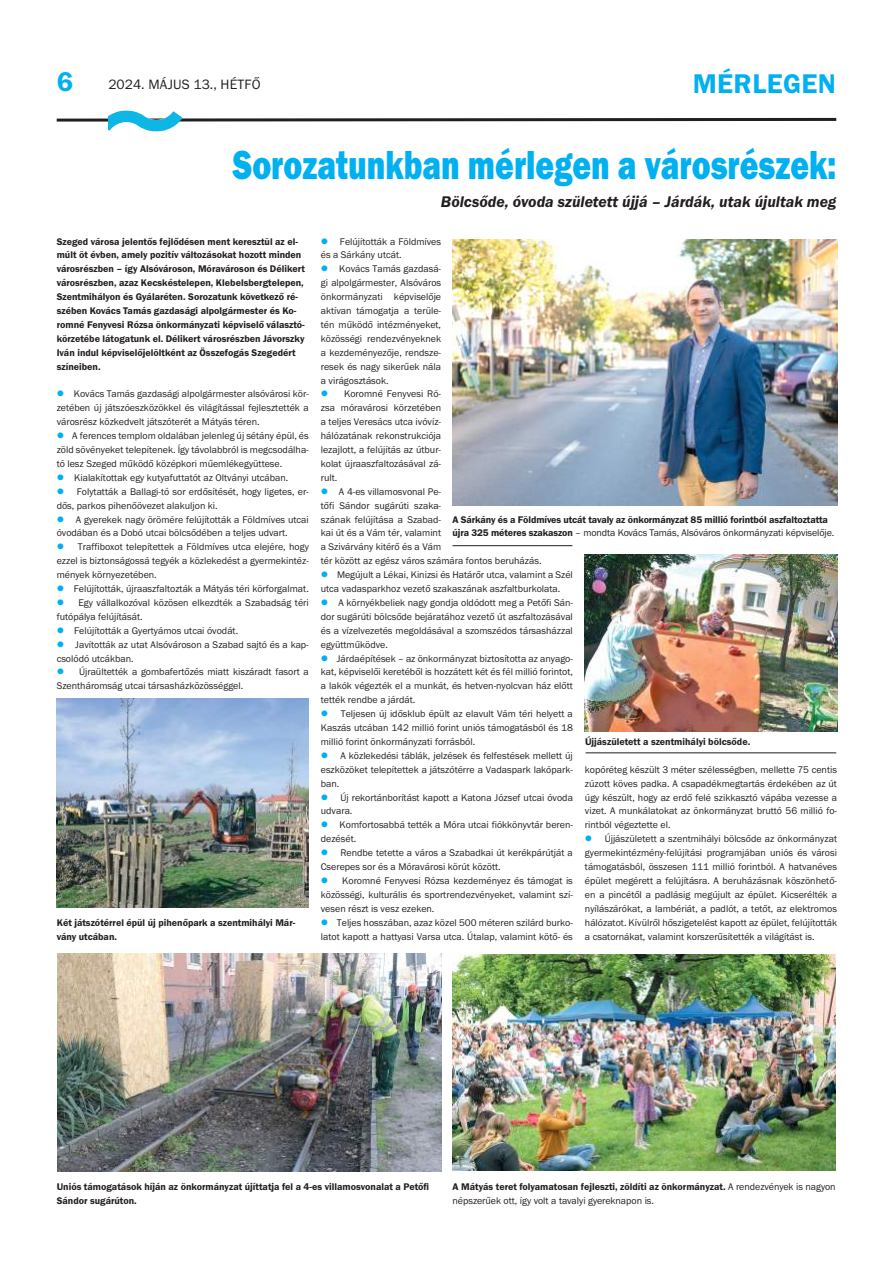
<style>
.page{position:relative;width:893px;height:1276px;background:#fff}
.page>*{position:absolute;margin:0;border:0;box-sizing:border-box;transform-origin:0 0}
.t1{font:42px "Franklin Gothic Hea OT";color:#00b0f0;scale:.76 1}
.t2{font:28px "Franklin Gothic Dem OT";letter-spacing:.015em;color:#00b0f0}
.t3{font:italic 16px "Franklin Gothic Dem OT";color:#241f1f}
.t4{font:14px "Franklin Gothic Reg OT";letter-spacing:.015em;color:#241f1f}
.t5{font:10px/13.9px "Franklin Gothic Reg OT";color:#241f1f;text-align:justify}
.t6{font:10px/13.9px "Franklin Gothic Dem OT";color:#241f1f}
.s1{color:#00b0f0}
.s2{font-family:"Franklin Gothic Dem OT"}
.s3{font-family:"Franklin Gothic Reg OT"}
</style>
<div class="page">
<svg style="left:56px;top:117px;width:781px;height:5px"></svg>
<img style="left:108px;top:111px;width:74px;height:20px">
<img style="left:452px;top:239px;width:385px;height:266px">
<img style="left:57px;top:698px;width:252px;height:209px">
<img style="left:57px;top:953px;width:384px;height:218px">
<img style="left:584px;top:554px;width:253px;height:176px">
<img style="left:452px;top:954px;width:383px;height:216px">
<hr style="left:586px;top:752px;width:250px;height:1px;background:#241f1f">
<hr style="left:452px;top:545px;width:120px;height:1px;background:#241f1f">
<h2 class="t2" style="left:57px;top:65px;width:18px">6</h2>
<h3 class="t4" style="left:108px;top:77px;width:154px">2024. MÁJUS 13., HÉTFŐ</h3>
<h2 class="t2" style="left:693px;top:68px;width:145px">MÉRLEGEN</h2>
<h1 class="t1" style="left:233px;top:140px;width:795px">Sorozatunkban mérlegen a városrészek:</h1>
<h3 class="t3" style="left:441px;top:192px;width:397px">Bölcsőde, óvoda született újjá – Járdák, utak újultak meg</h3>
<p class="t6" style="left:57px;top:234px;width:250px">Szeged városa jelentős fejlődésen ment keresztül az el&shy;múlt öt évben, amely pozitív változásokat hozott minden városrészben – így Alsóvároson, Móravároson és Délikert városrészben, azaz Kecskéstelepen, Klebelsbergtelepen, Szentmihályon és Gyálaréten. Sorozatunk következő ré&shy;szében Kovács Tamás gazdasági alpolgármester és Ko&shy;romné Fenyvesi Rózsa önkormányzati képviselő választó&shy;körzetébe látogatunk el. Délikert városrészben Jávorszky Iván indul képviselőjelöltként az Összefogás Szegedért színeiben.</p>
<p class="t5" style="left:57px;top:387px;width:254px"><span class="s1">●</span> Kovács Tamás gazdasági alpolgármester alsóvárosi kör&shy;zetében új játszóeszközökkel és világítással fejlesztették a városrész közkedvelt játszóterét a Mátyás téren.</p>
<p class="t5" style="left:57px;top:429px;width:254px"><span class="s1">●</span> A ferences templom oldalában jelenleg új sétány épül, és zöld sövényeket telepítenek. Így távolabbról is megcsodálha&shy;tó lesz Szeged működő középkori műemlékegyüttese.</p>
<p class="t5" style="left:57px;top:470px;width:233px"><span class="s1">●</span> Kialakítottak egy kutyafuttatót az Oltványi utcában.</p>
<p class="t5" style="left:57px;top:484px;width:254px"><span class="s1">●</span> Folytatták a Ballagi-tó sor erdősítését, hogy ligetes, er&shy;dős, parkos pihenőövezet alakuljon ki.</p>
<p class="t5" style="left:57px;top:512px;width:254px"><span class="s1">●</span> A gyerekek nagy örömére felújították a Földmíves utcai óvodában és a Dobó utcai bölcsődében a teljes udvart.</p>
<p class="t5" style="left:57px;top:540px;width:254px"><span class="s1">●</span> Traffiboxot telepítettek a Földmíves utca elejére, hogy ezzel is biztonságossá tegyék a közlekedést a gyermekintéz&shy;mények környezetében.</p>
<p class="t5" style="left:57px;top:581px;width:254px"><span class="s1">●</span> Felújították, újraaszfaltozták a Mátyás téri körforgalmat.</p>
<p class="t5" style="left:57px;top:595px;width:254px"><span class="s1">●</span> Egy vállalkozóval közösen elkezdték a Szabadság téri futópálya felújítását.</p>
<p class="t5" style="left:57px;top:623px;width:183px"><span class="s1">●</span> Felújították a Gyertyámos utcai óvodát.</p>
<p class="t5" style="left:57px;top:637px;width:254px"><span class="s1">●</span> Javították az utat Alsóvároson a Szabad sajtó és a kap&shy;csolódó utcákban.</p>
<p class="t5" style="left:57px;top:665px;width:254px"><span class="s1">●</span> Újraültették a gombafertőzés miatt kiszáradt fasort a<br>Szentháromság utcai társasházközösséggel.</p>
<p class="t5" style="left:321px;top:234px;width:122px"><span class="s1">●</span> Felújították a Földmíves és a Sárkány utcát.</p>
<p class="t5" style="left:321px;top:262px;width:122px"><span class="s1">●</span> Kovács Tamás gazdasá&shy;gi alpolgármester, Alsóváros önkormányzati képviselője aktívan támogatja a terüle&shy;tén működő intézményeket, közösségi rendezvényeknek a kezdeményezője, rendsze&shy;resek és nagy sikerűek nála a virágosztások.</p>
<p class="t5" style="left:321px;top:387px;width:122px"><span class="s1">●</span> Koromné Fenyvesi Ró&shy;zsa móravárosi körzetében a teljes Veresács utca ivóvíz&shy;hálózatának rekonstrukciója lezajlott, a felújítás az útbur&shy;kolat újraaszfaltozásával zá&shy;rult.</p>
<p class="t5" style="left:321px;top:484px;width:222px;text-align:left"><span class="s1">●</span> A 4-es villamosvonal Pe-<br>tőfi Sándor sugárúti szaka-<br>szának felújítása a Szabad-<br>kai út és a Vám tér, valamint<br>a Szivárvány kitérő és a Vám<br>tér között az egész város számára fontos beruházás.</p>
<p class="t5" style="left:321px;top:568px;width:254px"><span class="s1">●</span> Megújult a Lékai, Kinizsi és Határőr utca, valamint a Szél utca vadasparkhoz vezető szakaszának aszfaltburkolata.</p>
<p class="t5" style="left:321px;top:595px;width:254px"><span class="s1">●</span> A környékbeliek nagy gondja oldódott meg a Petőfi Sán&shy;dor sugárúti bölcsőde bejáratához vezető út aszfaltozásával és a vízelvezetés megoldásával a szomszédos társasházzal együttműködve.</p>
<p class="t5" style="left:321px;top:651px;width:254px"><span class="s1">●</span> Járdaépítések – az önkormányzat biztosította az anyago&shy;kat, képviselői keretéből is hozzátett két és fél millió forintot, a lakók végezték el a munkát, és hetven-nyolcvan ház előtt tették rendbe a járdát.</p>
<p class="t5" style="left:321px;top:706px;width:254px"><span class="s1">●</span> Teljesen új idősklub épült az elavult Vám téri helyett a Kaszás utcában 142 millió forint uniós támogatásból és 18 millió forint önkormányzati forrásból.</p>
<p class="t5" style="left:321px;top:748px;width:254px"><span class="s1">●</span> A közlekedési táblák, jelzések és felfestések mellett új eszközöket telepítettek a játszótérre a Vadaspark lakópark&shy;ban.</p>
<p class="t5" style="left:321px;top:790px;width:254px"><span class="s1">●</span> Új rekortánborítást kapott a Katona József utcai óvoda udvara.</p>
<p class="t5" style="left:321px;top:818px;width:254px"><span class="s1">●</span> Komfortosabbá tették a Móra utcai fiókkönyvtár beren&shy;dezését.</p>
<p class="t5" style="left:321px;top:845px;width:254px"><span class="s1">●</span> Rendbe tetette a város a Szabadkai út kerékpárútját a<br>Cserepes sor és a Móravárosi körút között.</p>
<p class="t5" style="left:321px;top:873px;width:254px"><span class="s1">●</span> Koromné Fenyvesi Rózsa kezdeményez és támogat is közösségi, kulturális és sportrendezvényeket, valamint szí&shy;vesen részt is vesz ezeken.</p>
<p class="t5" style="left:321px;top:915px;width:254px"><span class="s1">●</span> Teljes hosszában, azaz közel 500 méteren szilárd burko&shy;latot kapott a hattyasi Varsa utca. Útalap, valamint kötő- és</p>
<p class="t6" style="left:452px;top:512px;width:377px">A Sárkány és a Földmíves utcát tavaly az önkormányzat 85 millió forintból aszfaltoztatta</p>
<p class="t5" style="left:452px;top:526px;width:383px"><span class="s2">újra 325 méteres szakaszon</span> – mondta Kovács Tamás, Alsóváros önkormányzati képviselője.</p>
<p class="t6" style="left:585px;top:734px;width:167px">Újjászületett a szentmihályi bölcsőde.</p>
<p class="t5" style="left:585px;top:762px;width:254px">kopóréteg készült 3 méter szélességben, mellette 75 centis zúzott köves padka. A csapadékmegtartás érdekében az út úgy készült, hogy az erdő felé szikkasztó vápába vezesse a vizet. A munkálatokat az önkormányzat bruttó 56 millió fo&shy;rintból végeztette el.</p>
<p class="t5" style="left:585px;top:831px;width:254px"><span class="s1">●</span> Újjászületett a szentmihályi bölcsőde az önkormányzat gyermekintézmény-felújítási programjában uniós és városi támogatásból, összesen 111 millió forintból. A hatvanéves épület megérett a felújításra. A beruházásnak köszönhető&shy;en a pincétől a padlásig megújult az épület. Kicserélték a nyílászárókat, a lambériát, a padlót, a tetőt, az elektromos hálózatot. Kívülről hőszigetelést kapott az épület, felújították a csatornákat, valamint korszerűsítették a világítást is.</p>
<p class="t6" style="left:57px;top:915px;width:240px">Két játszótérrel épül új pihenőpark a szentmihályi Már&shy;vány utcában.</p>
<p class="t6" style="left:57px;top:1179px;width:374px">Uniós támogatások híján az önkormányzat újíttatja fel a 4-es villamosvonalat a Petőfi<br>Sándor sugárúton.</p>
<p class="t6" style="left:452px;top:1179px;width:385px">A Mátyás teret folyamatosan fejleszti, zöldíti az önkormányzat. <span class="s3">A rendezvények is nagyon</span></p>
<p class="t5" style="left:452px;top:1193px;width:203px">népszerűek ott, így volt a tavalyi gyereknapon is.</p>
</div>
